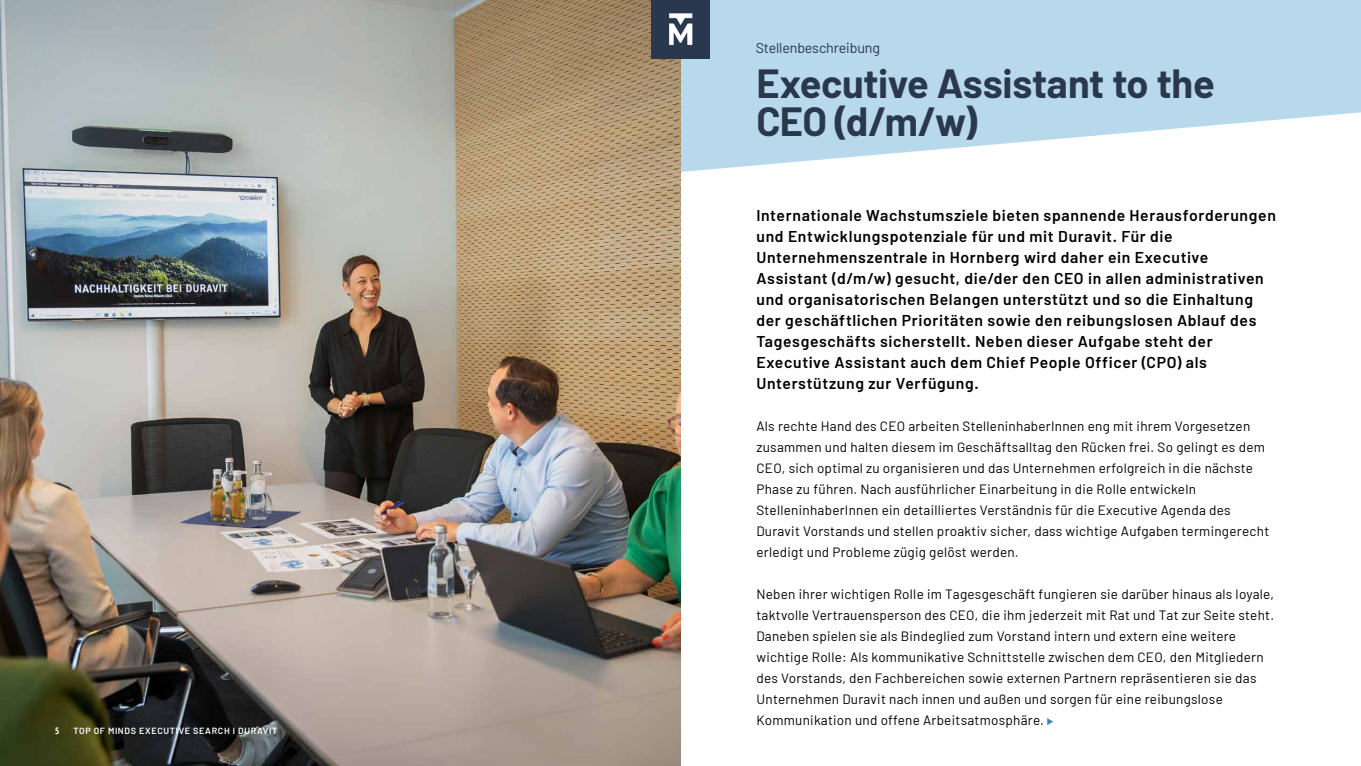
<style>
.page{position:relative;width:1361px;height:766px;background:#fff}
.page>*{position:absolute;margin:0;border:0;box-sizing:border-box;transform-origin:0 0}
.t1{font:700 39.75px/38.5px "Barlow";letter-spacing:-.01em;color:#2a384e}
.t2{font:600 15.75px/21px "Barlow";letter-spacing:.04em;color:#000}
.t3{font:14.25px "Barlow";letter-spacing:-.01em;color:#2a384e}
.t4{font:13.5px/21px "Barlow";letter-spacing:.02em;color:#000}
.t5{font:600 9px "Barlow";letter-spacing:.07em;color:#fff}
.t6{font:700 condensed 9px "Open Sans";color:#fff}
</style>
<div class="page">
<svg style="left:680px;top:0;width:681px;height:231px;fill:#b8d8eb"></svg>
<img style="left:0;top:0;width:680px;height:765px">
<img style="left:651px;top:0;width:58px;height:58px">
<svg style="left:1047px;top:718px;width:6px;height:6px"></svg>
<p class="t6" style="left:55px;top:724px;width:6px">5</p>
<p class="t5" style="left:73px;top:725px;width:205px">TOP OF MINDS EXECUTIVE SEARCH I DURAVIT</p>
<p class="t3" style="left:755px;top:37px;width:126px">Stellenbeschreibung</p>
<h1 class="t1" style="left:756px;top:61px;width:460px">Executive Assistant to the<br>CEO (d/m/w)</h1>
<p class="t2" style="left:756px;top:204px;width:521px">Internationale Wachstumsziele bieten spannende Herausforderungen und Entwicklungspotenziale für und mit Duravit. Für die Unternehmenszentrale in Hornberg wird daher ein Executive Assistant (d/m/w) gesucht, die/der den CEO in allen administrativen und organisatorischen Belangen unterstützt und so die Einhaltung der geschäftlichen Prioritäten sowie den reibungslosen Ablauf des Tagesgeschäfts sicherstellt. Neben dieser Aufgabe steht der Executive Assistant auch dem Chief People Officer (CPO) als Unterstützung zur Verfügung.</p>
<p class="t4" style="left:756px;top:414px;width:514px">Als rechte Hand des CEO arbeiten StelleninhaberInnen eng mit ihrem Vorgesetzen zusammen und halten diesem im Geschäftsalltag den Rücken frei. So gelingt es dem CEO, sich optimal zu organisieren und das Unternehmen erfolgreich in die nächste Phase zu führen. Nach ausführlicher Einarbeitung in die Rolle entwickeln StelleninhaberInnen ein detailliertes Verständnis für die Executive Agenda des Duravit Vorstands und stellen proaktiv sicher, dass wichtige Aufgaben termingerecht erledigt und Probleme zügig gelöst werden.</p>
<p class="t4" style="left:756px;top:582px;width:519px">Neben ihrer wichtigen Rolle im Tagesgeschäft fungieren sie darüber hinaus als loyale, taktvolle Vertrauensperson des CEO, die ihm jederzeit mit Rat und Tat zur Seite steht.<br>Daneben spielen sie als Bindeglied zum Vorstand intern und extern eine weitere wichtige Rolle: Als kommunikative Schnittstelle zwischen dem CEO, den Mitgliedern des Vorstands, den Fachbereichen sowie externen Partnern repräsentieren sie das Unternehmen Duravit nach innen und außen und sorgen für eine reibungslose Kommunikation und offene Arbeitsatmosphäre.</p>
</div>
